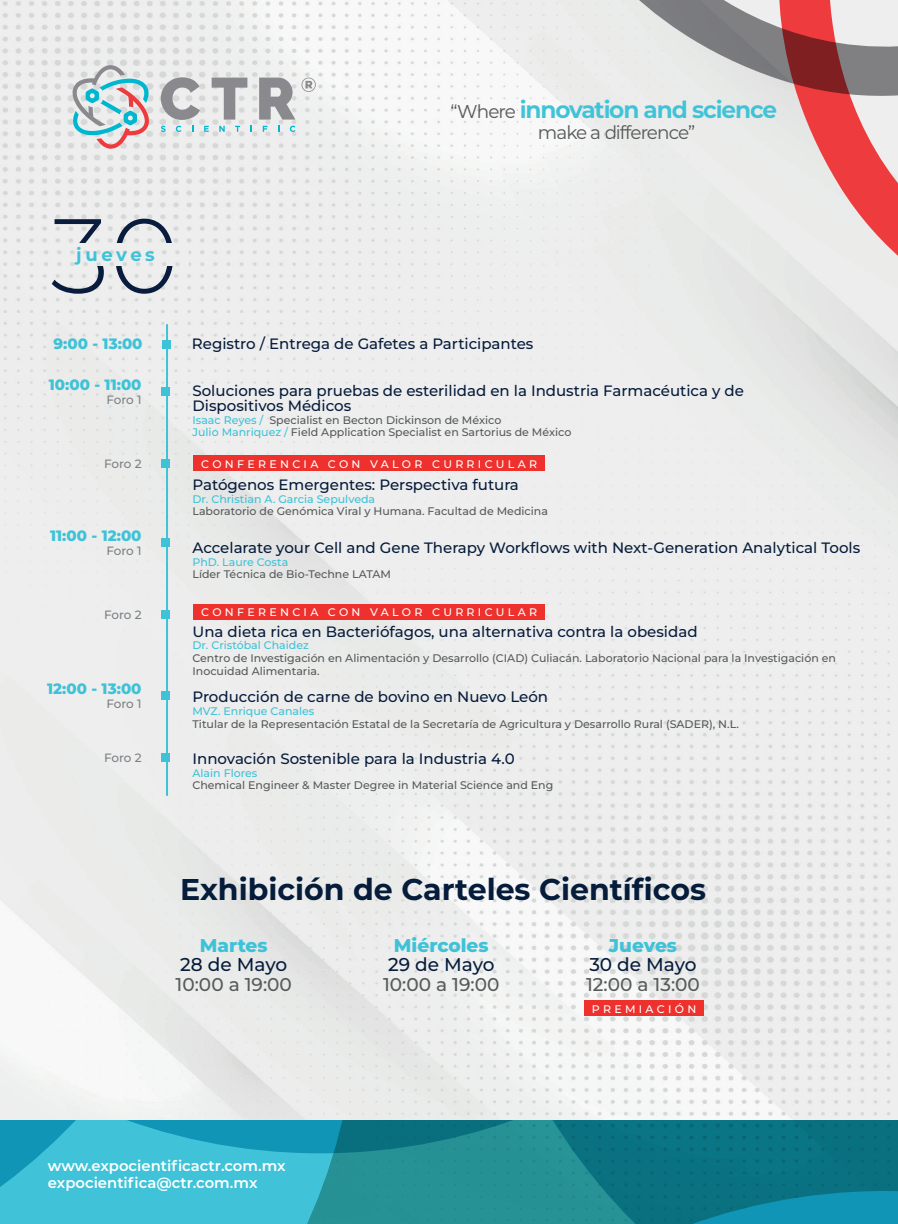
<style>
.page{position:relative;width:898px;height:1224px;background:#fff}
.page>*{position:absolute;margin:0;border:0;box-sizing:border-box;transform-origin:0 0}
.t1{font:300 105.8px "Montserrat";color:#091c3d}
.t2{font:700 30px "Montserrat";color:#051c3b}
.t3{font:700 23.6px "Montserrat Alt 1";letter-spacing:-.05em;color:#40c3d8}
.t4{font:500 18.6px "Montserrat";color:#575a5b}
.t5{font:500 18.6px "Montserrat";color:#071c3c}
.t6{font:800 18.6px "Montserrat";color:#3ec2d8}
.t7{font:18.6px "Montserrat Alt 1";letter-spacing:-.05em;color:#585b5b}
.t8{font:700 18px "Montserrat";letter-spacing:.2em;color:#3ec2d8}
.t9{font:500 15px/14.8px "Montserrat";color:#071c3c}
.t10{font:800 15px "Montserrat";color:#3ec2d8}
.t11{font:600 14.8px/17.6px "Montserrat";color:#fff}
.t12{font:500 12px "Montserrat";letter-spacing:-.01em;color:#7d8185}
.t13{font:500 11px/12.8px "Montserrat";color:#575a5b}
.t14{font:500 11px "Montserrat";color:#3ec2d8}
.t15{font:500 11px "Montserrat";letter-spacing:.3em;color:#fff}
.s1{font-weight:400;font-size:18.6px;color:#585b5b}
.s2{color:#3ec2d8}
</style>
<div class="page">
<img style="left:0;top:0;width:897px;height:1120px">
<img style="left:41px;top:243px;width:147px;height:22px">
<hr style="left:166px;top:324px;width:2px;height:472px;background:#3ec2d8">
<div style="left:162px;top:341px;width:9px;height:8px;background:#3ec2d8"></div>
<svg style="left:0;top:1120px;width:897px;height:104px;background:#2195a6"></svg>
<svg style="left:754px;top:96px;width:143px;height:217px;background:#eac2c1"></svg>
<svg style="left:605px;top:0;width:292px;height:96px;background:#bda6a7"></svg>
<svg style="left:161px;top:126px;width:4px;height:6px"></svg>
<svg style="left:176px;top:126px;width:5px;height:6px"></svg>
<svg style="left:204px;top:126px;width:5px;height:6px"></svg>
<svg style="left:219px;top:126px;width:5px;height:6px"></svg>
<svg style="left:235px;top:126px;width:5px;height:6px"></svg>
<svg style="left:250px;top:126px;width:2px;height:6px"></svg>
<svg style="left:263px;top:126px;width:4px;height:6px"></svg>
<svg style="left:290px;top:126px;width:5px;height:6px"></svg>
<svg style="left:161px;top:77px;width:39px;height:43px;background:#b7b7b9"></svg>
<svg style="left:211px;top:78px;width:36px;height:42px;background:#bcbdbe"></svg>
<svg style="left:259px;top:78px;width:36px;height:42px;background:#a3a3a6"></svg>
<svg style="left:301px;top:78px;width:14px;height:14px"></svg>
<svg style="left:72px;top:64px;width:77px;height:85px;background:#c1cdd0"></svg>
<div style="left:161px;top:387px;width:9px;height:9px;background:#3ec2d8"></div>
<div style="left:161px;top:459px;width:9px;height:9px;background:#3ec2d8"></div>
<div style="left:161px;top:538px;width:9px;height:9px;background:#3ec2d8"></div>
<div style="left:161px;top:610px;width:9px;height:9px;background:#3ec2d8"></div>
<div style="left:161px;top:691px;width:9px;height:9px;background:#3ec2d8"></div>
<div style="left:161px;top:753px;width:9px;height:9px;background:#3ec2d8"></div>
<div style="left:193px;top:456px;width:351px;height:15px;background:#ee312c"></div>
<div style="left:193px;top:604px;width:351px;height:16px;background:#ee312c"></div>
<div style="left:584px;top:1001px;width:120px;height:15px;background:#ee312c"></div>
<h1 class="t1" style="left:50px;top:184px;width:130px">30</h1>
<h3 class="t8" style="left:76px;top:242px;width:80px">jueves</h3>
<h3 class="t3" style="left:450px;top:93px;width:328px"><span class="s1">“Where</span> innovation and science</h3>
<h3 class="t7" style="left:537px;top:120px;width:159px">make a difference”</h3>
<h3 class="t10" style="left:53px;top:333px;width:90px">9:00 - 13:00</h3>
<h3 class="t9" style="left:192px;top:336px;width:343px">Registro / Entrega de Gafetes a Participantes</h3>
<h3 class="t10" style="left:49px;top:374px;width:94px">10:00 - 11:00</h3>
<p class="t12" style="left:106px;top:392px;width:37px">Foro 1</p>
<h3 class="t9" style="left:192px;top:383px;width:553px">Soluciones para pruebas de esterilidad en la Industria Farmacéutica y de<br>Dispositivos Médicos</h3>
<p class="t13" style="left:192px;top:413px;width:380px"><span class="s2">Isaac Reyes /</span> Specialist en Becton Dickinson de México<br><span class="s2">Julio Manriquez /</span> Field Application Specialist en Sartorius de México</p>
<p class="t12" style="left:104px;top:455px;width:39px">Foro 2</p>
<h3 class="t9" style="left:192px;top:476px;width:328px">Patógenos Emergentes: Perspectiva futura</h3>
<p class="t14" style="left:192px;top:491px;width:184px">Dr. Christian A. Garcia Sepulveda</p>
<p class="t13" style="left:192px;top:505px;width:357px">Laboratorio de Genómica Viral y Humana. Facultad de Medicina</p>
<h3 class="t10" style="left:50px;top:524px;width:93px">11:00 - 12:00</h3>
<p class="t12" style="left:106px;top:543px;width:37px">Foro 1</p>
<h3 class="t9" style="left:192px;top:539px;width:669px">Accelarate your Cell and Gene Therapy Workflows with Next-Generation Analytical Tools</h3>
<p class="t14" style="left:192px;top:554px;width:97px">PhD. Laure Costa</p>
<p class="t13" style="left:192px;top:568px;width:200px">Líder Técnica de Bio-Techne LATAM</p>
<p class="t12" style="left:104px;top:606px;width:39px">Foro 2</p>
<h3 class="t9" style="left:192px;top:623px;width:506px">Una dieta rica en Bacteriófagos, una alternativa contra la obesidad</h3>
<p class="t14" style="left:192px;top:638px;width:118px">Dr. Cristóbal Chaidez</p>
<p class="t13" style="left:192px;top:651px;width:644px">Centro de Investigación en Alimentación y Desarrollo (CIAD) Culiacán. Laboratorio Nacional para la Investigación en<br>Inocuidad Alimentaria.</p>
<h3 class="t10" style="left:47px;top:678px;width:96px">12:00 - 13:00</h3>
<p class="t12" style="left:106px;top:696px;width:37px">Foro 1</p>
<p class="t15" style="left:201px;top:456px;width:337px">CONFERENCIA CON VALOR CURRICULAR</p>
<p class="t15" style="left:201px;top:605px;width:337px">CONFERENCIA CON VALOR CURRICULAR</p>
<h3 class="t9" style="left:192px;top:689px;width:357px">Producción de carne de bovino en Nuevo León</h3>
<p class="t14" style="left:192px;top:703px;width:123px">MVZ. Enrique Canales</p>
<p class="t13" style="left:192px;top:717px;width:548px">Titular de la Representación Estatal de la Secretaría de Agricultura y Desarrollo Rural (SADER), N.L.</p>
<p class="t12" style="left:104px;top:749px;width:39px">Foro 2</p>
<h3 class="t9" style="left:192px;top:750px;width:323px">Innovación Sostenible para la Industria 4.0</h3>
<p class="t14" style="left:192px;top:765px;width:66px">Alain Flores</p>
<p class="t13" style="left:192px;top:779px;width:362px">Chemical Engineer &amp; Master Degree in Material Science and Eng</p>
<h2 class="t2" style="left:180px;top:867px;width:527px">Exhibición de Carteles Científicos</h2>
<h3 class="t6" style="left:200px;top:931px;width:69px">Martes</h3>
<h3 class="t5" style="left:180px;top:952px;width:108px">28 de Mayo</h3>
<h3 class="t4" style="left:175px;top:971px;width:118px">10:00 a 19:00</h3>
<h3 class="t6" style="left:394px;top:931px;width:96px">Miércoles</h3>
<h3 class="t5" style="left:388px;top:952px;width:108px">29 de Mayo</h3>
<h3 class="t4" style="left:383px;top:971px;width:118px">10:00 a 19:00</h3>
<h3 class="t6" style="left:608px;top:931px;width:70px">Jueves</h3>
<h3 class="t5" style="left:589px;top:952px;width:109px">30 de Mayo</h3>
<h3 class="t4" style="left:585px;top:971px;width:115px">12:00 a 13:00</h3>
<p class="t15" style="left:591px;top:1001px;width:106px">PREMIACIÓN</p>
<h3 class="t11" style="left:48px;top:1156px;width:239px">www.expocientificactr.com.mx expocientifica@ctr.com.mx</h3>
</div>
